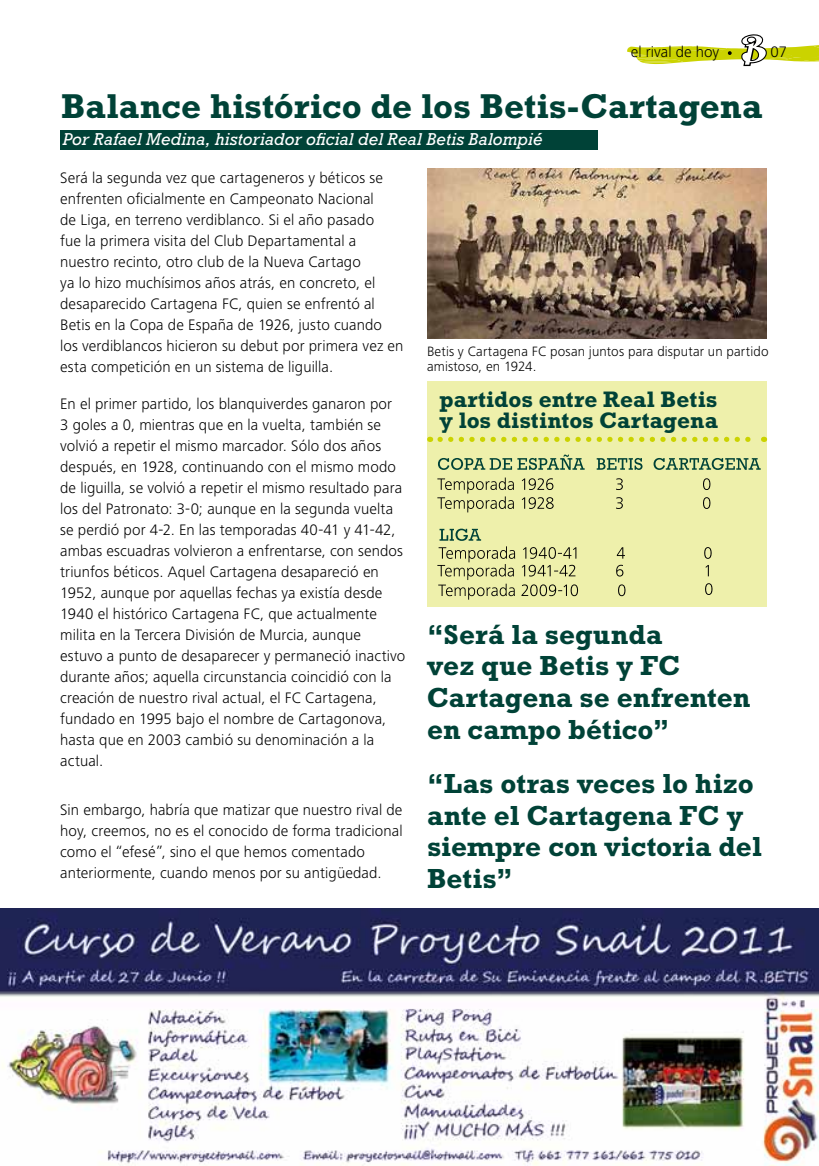
<style>
.page{position:relative;width:819px;height:1166px;background:#fff}
.page>*{position:absolute;margin:0;border:0;box-sizing:border-box;transform-origin:0 0}
.t1{font:700 35px "Rockwell Std";color:#004237}
.t2{font:700 28px/31.5px "Rockwell Std";color:#004237}
.t3{font:700 22.75px/21px "Rockwell Std";color:#004237}
.t4{font:italic 17.5px "Rockwell Std";letter-spacing:.005em;color:#fff}
.t5{font:300 15.75px/21px "Frutiger Next LT";letter-spacing:.005em;color:#000}
.t6{font:300 14px/15.8px "Frutiger Next LT";letter-spacing:.01em;color:#000}
</style>
<div class="page">
<div style="left:427px;top:382px;width:339px;height:225px;background:#eef0ab"></div>
<div style="left:60px;top:130px;width:537px;height:20px;background:#004237"></div>
<svg style="left:627px;top:34px;width:192px;height:33px"></svg>
<img style="left:0;top:908px;width:819px;height:258px">
<svg style="left:437px;top:477px;width:116px;height:35px"></svg>
<svg style="left:705px;top:583px;width:7px;height:12px"></svg>
<svg style="left:705px;top:565px;width:3px;height:11px"></svg>
<svg style="left:704px;top:547px;width:7px;height:12px"></svg>
<svg style="left:703px;top:497px;width:7px;height:12px"></svg>
<svg style="left:703px;top:478px;width:7px;height:12px"></svg>
<svg style="left:653px;top:458px;width:107px;height:12px"></svg>
<svg style="left:618px;top:584px;width:7px;height:12px"></svg>
<svg style="left:616px;top:565px;width:7px;height:11px"></svg>
<svg style="left:616px;top:547px;width:9px;height:12px"></svg>
<svg style="left:616px;top:497px;width:6px;height:12px"></svg>
<svg style="left:616px;top:478px;width:6px;height:12px"></svg>
<svg style="left:596px;top:458px;width:46px;height:12px"></svg>
<svg style="left:438px;top:454px;width:146px;height:16px"></svg>
<svg style="left:440px;top:437px;width:324px;height:5px"></svg>
<img style="left:427px;top:168px;width:339px;height:170px">
<svg style="left:437px;top:529px;width:141px;height:71px"></svg>
<p class="t5" style="left:631px;top:41px;width:90px">el rival de hoy</p>
<p class="t5" style="left:770px;top:41px;width:18px">07</p>
<h1 class="t1" style="left:61px;top:86px;width:702px">Balance histórico de los Betis-Cartagena</h1>
<p class="t4" style="left:62px;top:129px;width:481px">Por Rafael Medina, historiador oficial del Real Betis Balompié</p>
<p class="t5" style="left:60px;top:167px;width:345px">Será la segunda vez que cartageneros y béticos se enfrenten oficialmente en Campeonato Nacional<br>de Liga, en terreno verdiblanco. Si el año pasado<br>fue la primera visita del Club Departamental a nuestro recinto, otro club de la Nueva Cartago<br>ya lo hizo muchísimos años atrás, en concreto, el desaparecido Cartagena FC, quien se enfrentó al Betis en la Copa de España de 1926, justo cuando los verdiblancos hicieron su debut por primera vez en esta competición en un sistema de liguilla.</p>
<p class="t5" style="left:60px;top:393px;width:347px">En el primer partido, los blanquiverdes ganaron por<br>3 goles a 0, mientras que en la vuelta, también se volvió a repetir el mismo marcador. Sólo dos años después, en 1928, continuando con el mismo modo de liguilla, se volvió a repetir el mismo resultado para los del Patronato: 3-0; aunque en la segunda vuelta se perdió por 4-2. En las temporadas 40-41 y 41-42, ambas escuadras volvieron a enfrentarse, con sendos triunfos béticos. Aquel Cartagena desapareció en 1952, aunque por aquellas fechas ya existía desde 1940 el histórico Cartagena FC, que actualmente milita en la Tercera División de Murcia, aunque estuvo a punto de desaparecer y permaneció inactivo durante años; aquella circunstancia coincidió con la creación de nuestro rival actual, el FC Cartagena, fundado en 1995 bajo el nombre de Cartagonova, hasta que en 2003 cambió su denominación a la actual.</p>
<p class="t5" style="left:60px;top:799px;width:344px">Sin embargo, habría que matizar que nuestro rival de hoy, creemos, no es el conocido de forma tradicional como el “efesé”, sino el que hemos comentado anteriormente, cuando menos por su antigüedad.</p>
<p class="t6" style="left:427px;top:343px;width:343px">Betis y Cartagena FC posan juntos para disputar un partido amistoso, en 1924.</p>
<h3 class="t3" style="left:439px;top:389px;width:280px">partidos entre Real Betis y los distintos Cartagena</h3>
<h2 class="t2" style="left:427px;top:618px;width:325px">“Será la segunda<br>vez que Betis y FC<br>Cartagena se enfrenten en campo bético”</h2>
<h2 class="t2" style="left:427px;top:767px;width:336px">“Las otras veces lo hizo ante el Cartagena FC y siempre con victoria del<br>Betis”</h2>
</div>
